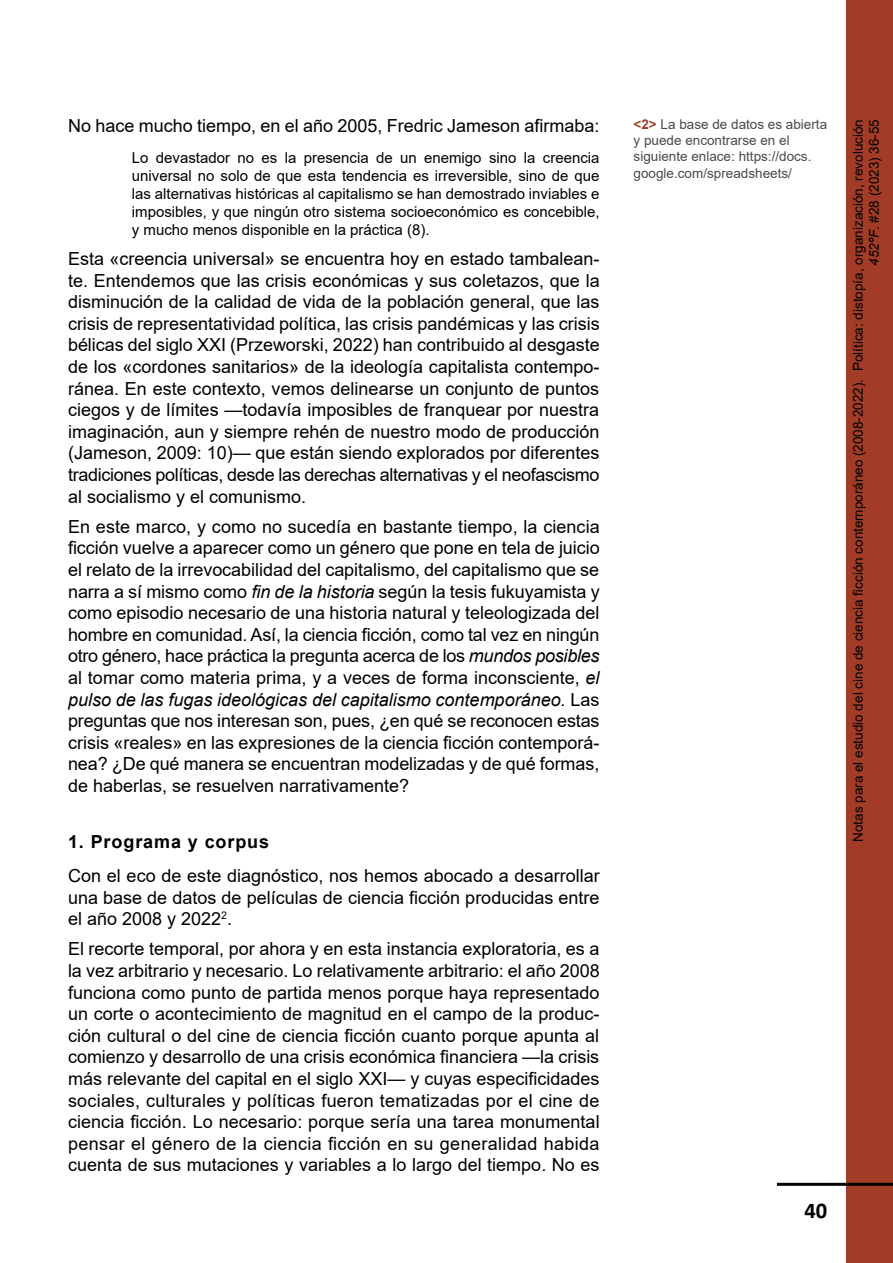
<style>
.page{position:relative;width:893px;height:1263px;background:#fff}
.page>*{position:absolute;margin:0;border:0;box-sizing:border-box;transform-origin:0 0}
.t1{font:700 22.5px "Calibri";color:#000}
.t2{font:18px/21.6px "Arial";color:#000;text-align:justify}
.t3{font:700 18px "Arial";letter-spacing:.05em;color:#000}
.t4{font:15px/18px "Arial";color:#000;text-align:justify}
.t5{font:13.5px/16.2px "Arial";color:#000;text-align:right}
.t6{font:13.5px/16.2px "Arial";color:#4a4a49}
.s1{font-style:italic}
.s2{font-weight:700;color:#a23c26}
</style>
<div class="page">
<div style="left:846px;top:0;width:47px;height:1263px;background:#a23c26"></div>
<hr style="left:777px;top:1183px;width:116px;height:3px;background:#000">
<p class="t2" style="left:68px;top:115px;width:533px">No hace mucho tiempo, en el año 2005, Fredric Jameson afirmaba:</p>
<p class="t4" style="left:132px;top:149px;width:469px">Lo devastador no es la presencia de un enemigo sino la creencia universal no solo de que esta tendencia es irreversible, sino de que las alternativas históricas al capitalismo se han demostrado inviables e imposibles, y que ningún otro sistema socioeconómico es concebible, y mucho menos disponible en la práctica (8).</p>
<p class="t2" style="left:68px;top:248px;width:533px">Esta «creencia universal» se encuentra hoy en estado tambalean&shy;te. Entendemos que las crisis económicas y sus coletazos, que la disminución de la calidad de vida de la población general, que las crisis de representatividad política, las crisis pandémicas y las crisis bélicas del siglo XXI (Przeworski, 2022) han contribuido al desgaste de los «cordones sanitarios» de la ideología capitalista contempo&shy;ránea. En este contexto, vemos delinearse un conjunto de puntos ciegos y de límites —todavía imposibles de franquear por nuestra imaginación, aun y siempre rehén de nuestro modo de producción (Jameson, 2009: 10)— que están siendo explorados por diferentes tradiciones políticas, desde las derechas alternativas y el neofascismo al socialismo y el comunismo.</p>
<p class="t2" style="left:68px;top:515px;width:533px">En este marco, y como no sucedía en bastante tiempo, la ciencia ficción vuelve a aparecer como un género que pone en tela de juicio el relato de la irrevocabilidad del capitalismo, del capitalismo que se narra a sí mismo como <span class="s1">fin de la historia</span> según la tesis fukuyamista y como episodio necesario de una historia natural y teleologizada del hombre en comunidad. Así, la ciencia ficción, como tal vez en ningún otro género, hace práctica la pregunta acerca de los <span class="s1">mundos posibles </span>al tomar como materia prima, y a veces de forma inconsciente, <span class="s1">el pulso de las fugas ideológicas del capitalismo contemporáneo.</span> Las preguntas que nos interesan son, pues, ¿en qué se reconocen estas crisis «reales» en las expresiones de la ciencia ficción contemporá&shy;nea? ¿De qué manera se encuentran modelizadas y de qué formas, de haberlas, se resuelven narrativamente?</p>
<p class="t3" style="left:68px;top:829px;width:203px">1. Programa y corpus</p>
<p class="t2" style="left:68px;top:865px;width:533px">Con el eco de este diagnóstico, nos hemos abocado a desarrollar una base de datos de películas de ciencia ficción producidas entre el año 2008 y 2022<sup>2</sup>.</p>
<p class="t2" style="left:68px;top:938px;width:533px">El recorte temporal, por ahora y en esta instancia exploratoria, es a la vez arbitrario y necesario. Lo relativamente arbitrario: el año 2008 funciona como punto de partida menos porque haya representado un corte o acontecimiento de magnitud en el campo de la produc&shy;ción cultural o del cine de ciencia ficción cuanto porque apunta al comienzo y desarrollo de una crisis económica financiera —la crisis más relevante del capital en el siglo XXI— y cuyas especificidades sociales, culturales y políticas fueron tematizadas por el cine de ciencia ficción. Lo necesario: porque sería una tarea monumental pensar el género de la ciencia ficción en su generalidad habida cuenta de sus mutaciones y variables a lo largo del tiempo. No es</p>
<p class="t6" style="left:634px;top:116px;width:195px"><span class="s2">&lt;2&gt;</span> La base de datos es abierta y puede encontrarse en el siguiente enlace: https://docs. google.com/spreadsheets/</p>
<p class="t5" style="left:850px;top:842px;width:724px;rotate:-90deg">Notas para el estudio del cine de ciencia ficción contemporáneo (2008-2022). Política: distopía, organización, revolución<br><span class="s1">452ºF</span>. #28 (2023) 36-55</p>
<p class="t1" style="left:804px;top:1195px;width:24px">40</p>
</div>
